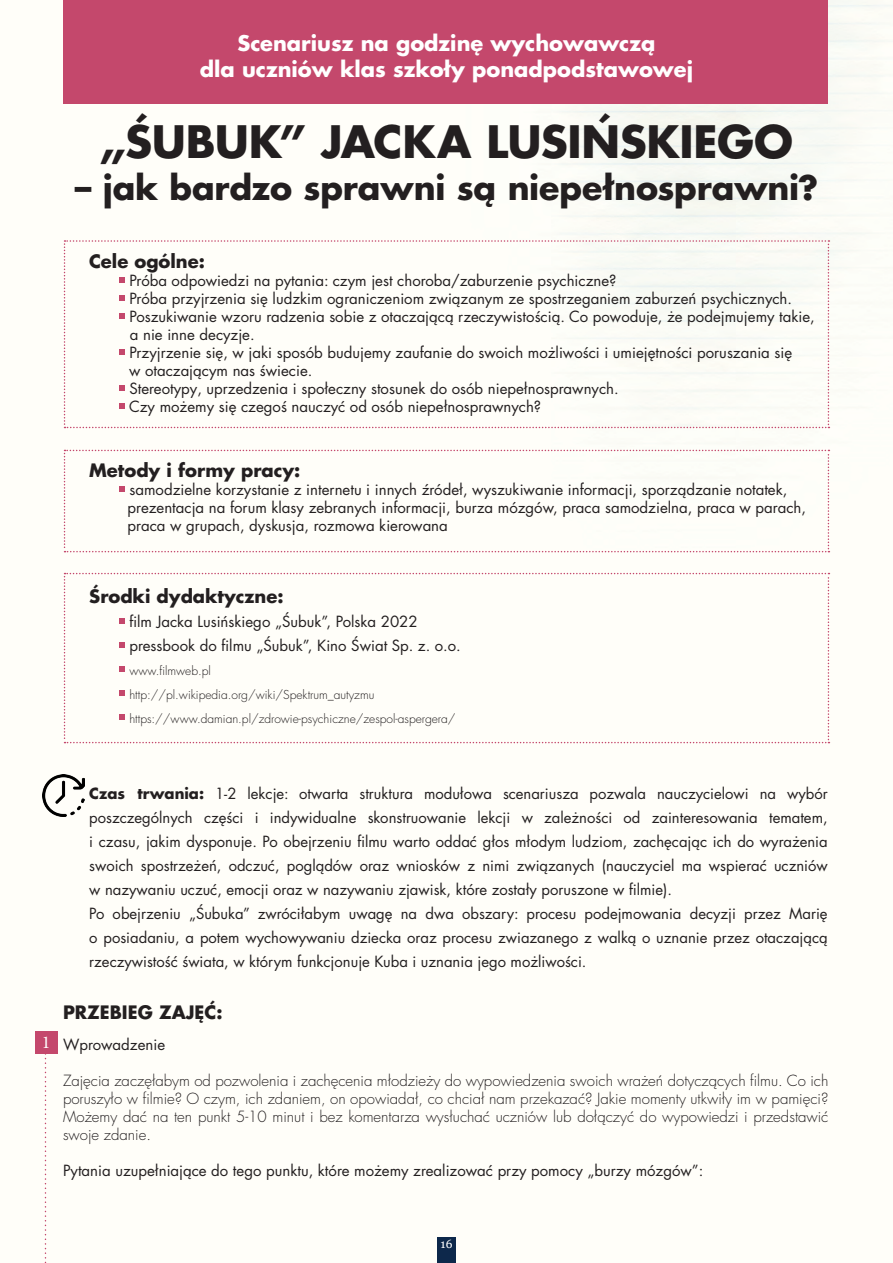
<style>
.page{position:relative;width:893px;height:1263px;background:#fff}
.page>*{position:absolute;margin:0;border:0;box-sizing:border-box;transform-origin:0 0}
.t1{font:700 43.5px "Futura LT Pro";letter-spacing:-.01em;color:#231f20}
.t2{font:700 33px "Futura LT Pro";letter-spacing:-.01em;color:#231f20}
.t3{font:700 21px "Futura LT Pro";color:#fff}
.t4{font:700 18px "Futura LT Pro";color:#231f20}
.t5{font:18px "Minion Pro";color:#fff}
.t6{font:15px/24px "Futura LT Pro";color:#231f20}
.t7{font:300 15px/18px "Futura LT Pro";color:#231f20}
.t8{font:300 12px "Futura LT Pro";color:#231f20}
.t9{font:12px "Georgia";color:#fff}
.s1{font-weight:700}
</style>
<div class="page">
<img style="left:35px;top:0;width:858px;height:1263px">
<div style="left:63px;top:0;width:765px;height:104px;background:#c4486c"></div>
<svg style="left:64px;top:240px;width:765px;height:188px"></svg>
<svg style="left:64px;top:450px;width:765px;height:102px"></svg>
<svg style="left:64px;top:573px;width:765px;height:170px"></svg>
<svg style="left:45px;top:1053px;width:1px;height:210px"></svg>
<div style="left:35px;top:1031px;width:22px;height:22px;background:#c4486c"></div>
<img style="left:42px;top:775px;width:42px;height:42px">
<div style="left:437px;top:1237px;width:19px;height:26px;background:#0d284b"></div>
<p class="t3" style="left:237px;top:27px;width:420px">Scenariusz na godzinę wychowawczą</p>
<p class="t3" style="left:200px;top:52px;width:495px">dla uczniów klas szkoły ponadpodstawowej</p>
<p class="t1" style="left:100px;top:108px;width:695px">„ŚUBUK” JACKA LUSIŃSKIEGO</p>
<p class="t2" style="left:75px;top:162px;width:745px">– jak bardzo sprawni są niepełnosprawni?</p>
<p class="t4" style="left:89px;top:247px;width:117px">Cele ogólne:</p>
<p class="t6" style="left:129px;top:268px;width:489px">Próba odpowiedzi na pytania: czym jest choroba/zaburzenie psychiczne?</p>
<p class="t6" style="left:129px;top:286px;width:664px">Próba przyjrzenia się ludzkim ograniczeniom związanym ze spostrzeganiem zaburzeń psychicznych.</p>
<p class="t6" style="left:129px;top:307px;width:687px;line-height:18px">Poszukiwanie wzoru radzenia sobie z otaczającą rzeczywistością. Co powoduje, że podejmujemy takie, a nie inne decyzje.</p>
<p class="t6" style="left:129px;top:343px;width:665px;line-height:18px">Przyjrzenie się, w jaki sposób budujemy zaufanie do swoich możliwości i umiejętności poruszania się w otaczającym nas świecie.</p>
<p class="t6" style="left:129px;top:376px;width:491px">Stereotypy, uprzedzenia i społeczny stosunek do osób niepełnosprawnych.</p>
<p class="t6" style="left:129px;top:394px;width:414px">Czy możemy się czegoś nauczyć od osób niepełnosprawnych?</p>
<p class="t4" style="left:89px;top:456px;width:213px">Metody i formy pracy:</p>
<p class="t6" style="left:128px;top:480px;width:680px;line-height:18px">samodzielne korzystanie z internetu i innych źródeł, wyszukiwanie informacji, sporządzanie notatek, prezentacja na forum klasy zebranych informacji, burza mózgów, praca samodzielna, praca w parach,</p>
<p class="t6" style="left:128px;top:513px;width:322px">praca w grupach, dyskusja, rozmowa kierowana</p>
<p class="t4" style="left:89px;top:582px;width:196px">Środki dydaktyczne:</p>
<p class="t6" style="left:129px;top:609px;width:290px">film Jacka Lusińskiego „Śubuk”, Polska 2022</p>
<p class="t6" style="left:129px;top:633px;width:333px">pressbook do filmu „Śubuk”, Kino Świat Sp. z. o.o.</p>
<p class="t8" style="left:129px;top:662px;width:83px">www.filmweb.pl</p>
<p class="t8" style="left:129px;top:686px;width:246px">http://pl.wikipedia.org/wiki/Spektrum_autyzmu</p>
<p class="t8" style="left:129px;top:710px;width:328px">https://www.damian.pl/zdrowie-psychiczne/zespol-aspergera/</p>
<p class="t5" style="left:42px;top:1030px;width:10px">1</p>
<p class="t6" style="left:89px;top:781px;width:740px;text-align:justify"><span class="s1">Czas trwania:</span> 1-2 lekcje: otwarta struktura modułowa scenariusza pozwala nauczycielowi na wybór poszczególnych części i indywidualne skonstruowanie lekcji w zależności od zainteresowania tematem, i czasu, jakim dysponuje. Po obejrzeniu filmu warto oddać głos młodym ludziom, zachęcając ich do wyrażenia swoich spostrzeżeń, odczuć, poglądów oraz wniosków z nimi związanych (nauczyciel ma wspierać uczniów w nazywaniu uczuć, emocji oraz w nazywaniu zjawisk, które zostały poruszone w filmie).</p>
<p class="t6" style="left:89px;top:901px;width:740px;text-align:justify">Po obejrzeniu „Śubuka” zwróciłabym uwagę na dwa obszary: procesu podejmowania decyzji przez Marię o posiadaniu, a potem wychowywaniu dziecka oraz procesu zwiazanego z walką o uznanie przez otaczającą rzeczywistość świata, w którym funkcjonuje Kuba i uznania jego możliwości.</p>
<p class="t4" style="left:63px;top:998px;width:161px">PRZEBIEG ZAJĘĆ:</p>
<p class="t6" style="left:63px;top:1032px;width:104px">Wprowadzenie</p>
<p class="t7" style="left:63px;top:1072px;width:767px">Zajęcia zaczęłabym od pozwolenia i zachęcenia młodzieży do wypowiedzenia swoich wrażeń dotyczących filmu. Co ich poruszyło w filmie? O czym, ich zdaniem, on opowiadał, co chciał nam przekazać? Jakie momenty utkwiły im w pamięci?</p>
<p class="t7" style="left:63px;top:1108px;width:767px">Możemy dać na ten punkt 5-10 minut i bez komentarza wysłuchać uczniów lub dołączyć do wypowiedzi i przedstawić swoje zdanie.</p>
<p class="t6" style="left:63px;top:1158px;width:642px">Pytania uzupełniające do tego punktu, które możemy zrealizować przy pomocy „burzy mózgów”:</p>
<p class="t9" style="left:440px;top:1235px;width:13px">16</p>
</div>
